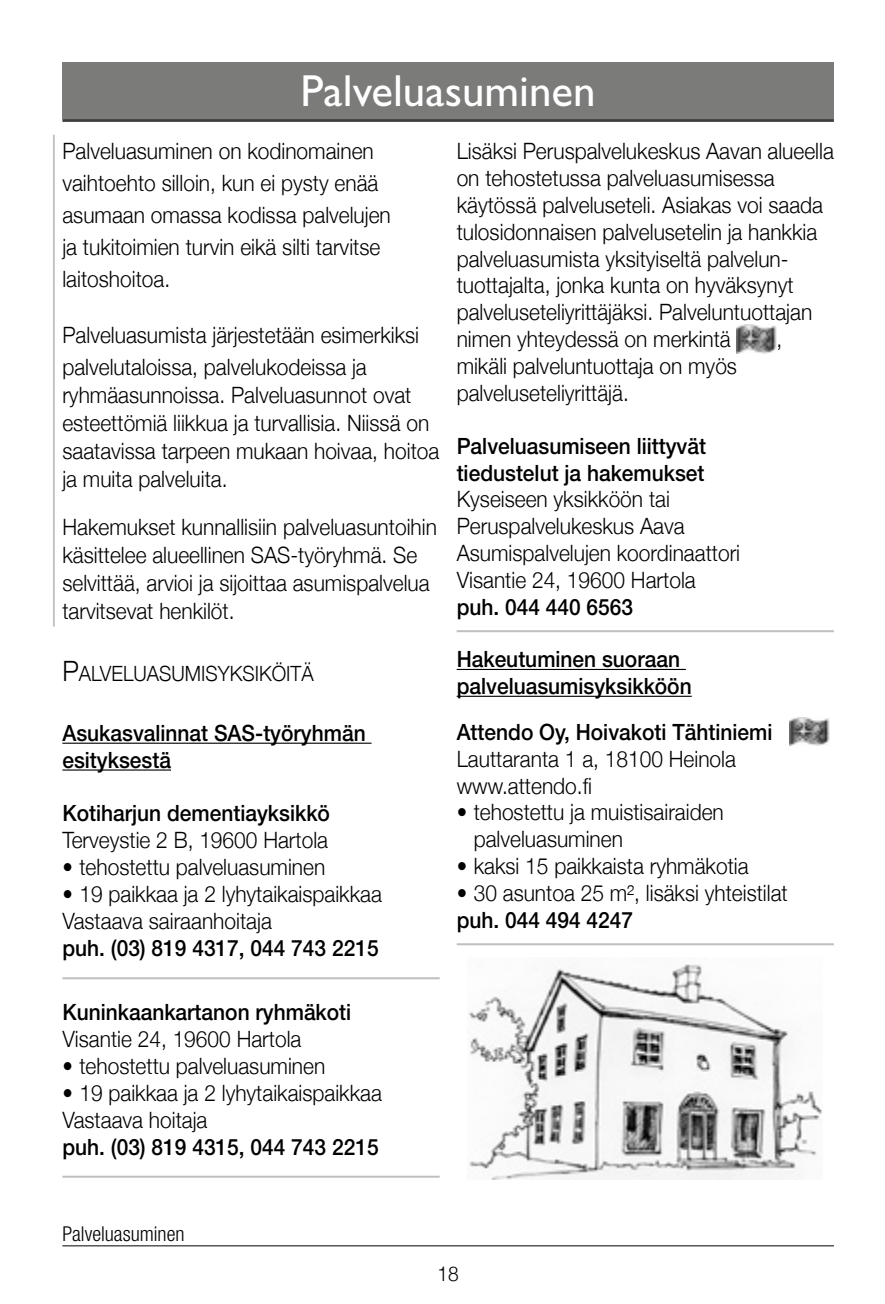
<style>
.page{position:relative;width:885px;height:1304px;background:#fff}
.page>*{position:absolute;margin:0;border:0;box-sizing:border-box;transform-origin:0 0}
.Normaali{font:45px "Gill Sans";color:#fff}
.Leipis{font:300 22.4px/26.8px "Helvetica Neue";color:#000;scale:.93 1}
.lih_nimi_ja_nro{font:500 22.4px "Helvetica Neue";color:#000;scale:.93 1}
.Leipis_tabula_sis{font:300 22.4px/26.8px "Helvetica Neue";color:#000;scale:.93 1}
.lih_nimi_ja_nro_väli{font:500 22.4px "Helvetica Neue";color:#000;scale:.93 1}
.Leipis-2{font:300 21px "Helvetica Neue";color:#000;scale:.93 1}
.Normaali-2{font:300 condensed 20.4px "Helvetica Neue";color:#000}
.t1{font:300 20.4px "Helvetica Neue";color:#000;scale:.93 1}
.s1{font-size:28px}
</style>
<div class="page">
<hr style="left:62px;top:1245px;width:771px;height:1px;background:#000">
<hr style="left:53px;top:135px;width:2px;height:491px;background:#c5c5c5">
<div style="left:62px;top:62px;width:771px;height:57px;background:#7b7b7a"></div>
<hr style="left:62px;top:119px;width:771px;height:3px;background:#3f3e3e">
<hr style="left:62px;top:743px;width:309px;height:1px;background:#000">
<hr style="left:62px;top:769px;width:109px;height:2px;background:#000">
<hr style="left:62px;top:977px;width:377px;height:2px;background:#bfbfbf">
<hr style="left:62px;top:1176px;width:377px;height:2px;background:#bfbfbf">
<hr style="left:456px;top:630px;width:377px;height:2px;background:#bfbfbf">
<hr style="left:456px;top:669px;width:229px;height:1px;background:#000">
<hr style="left:456px;top:696px;width:235px;height:1px;background:#000">
<hr style="left:456px;top:943px;width:377px;height:2px;background:#bfbfbf">
<img style="left:736px;top:325px;width:40px;height:28px">
<img style="left:789px;top:718px;width:40px;height:28px">
<img style="left:468px;top:964px;width:354px;height:215px">
<p class="Normaali" style="left:300px;top:65px;width:296px">Palveluasuminen</p>
<p class="Leipis" style="left:62px;top:135px;width:354px;line-height:32px">Palveluasuminen on kodinomainen vaihtoehto silloin, kun ei pysty enää asumaan omassa kodissa palvelujen ja tukitoimien turvin eikä silti tarvitse laitoshoitoa.</p>
<p class="Leipis" style="left:62px;top:319px;width:385px;line-height:32px">Palveluasumista järjestetään esimerkiksi palvelutaloissa, palvelukodeissa ja</p>
<p class="Leipis" style="left:62px;top:381px;width:407px;line-height:28px">ryhmäasunnoissa. Palveluasunnot ovat esteettömiä liikkua ja turvallisia. Niissä on saatavissa tarpeen mukaan hoivaa, hoitoa ja muita palveluita.</p>
<p class="Leipis" style="left:62px;top:513px;width:404px;line-height:28px">Hakemukset kunnallisiin palveluasuntoihin käsittelee alueellinen SAS-työryhmä. Se selvittää, arvioi ja sijoittaa asumispalvelua tarvitsevat henkilöt.</p>
<p class="Leipis" style="left:456px;top:137px;width:407px">Lisäksi Peruspalvelukeskus Aavan alueella on tehostetussa palveluasumisessa käytössä palveluseteli. Asiakas voi saada tulosidonnaisen palvelusetelin ja hankkia palveluasumista yksityiseltä palvelun&shy;tuottajalta, jonka kunta on hyväksynyt palveluseteliyrittäjäksi. Palveluntuottajan nimen yhteydessä on merkintä</p>
<p class="Leipis" style="left:776px;top:325px;width:8px">,</p>
<p class="Leipis" style="left:456px;top:352px;width:303px">mikäli palveluntuottaja on myös palveluseteliyrittäjä.</p>
<p class="lih_nimi_ja_nro" style="left:456px;top:432px;width:270px">Palveluasumiseen liittyvät</p>
<p class="lih_nimi_ja_nro" style="left:456px;top:459px;width:268px">tiedustelut ja hakemukset</p>
<p class="Leipis" style="left:456px;top:485px;width:231px">Kyseiseen yksikköön tai</p>
<p class="Leipis" style="left:456px;top:512px;width:247px">Peruspalvelukeskus Aava</p>
<p class="Leipis" style="left:456px;top:539px;width:306px">Asumispalvelujen koordinaattori</p>
<p class="Leipis" style="left:456px;top:566px;width:258px">Visantie 24, 19600 Hartola</p>
<p class="lih_nimi_ja_nro" style="left:456px;top:593px;width:191px">puh. 044 440 6563</p>
<p class="lih_nimi_ja_nro" style="left:456px;top:646px;width:242px">Hakeutuminen suoraan</p>
<p class="lih_nimi_ja_nro" style="left:456px;top:673px;width:254px">palveluasumisyksikköön</p>
<p class="lih_nimi_ja_nro" style="left:456px;top:719px;width:341px">Attendo Oy, Hoivakoti Tähtiniemi</p>
<p class="Leipis" style="left:456px;top:745px;width:302px">Lauttaranta 1 a, 18100 Heinola</p>
<p class="Leipis" style="left:456px;top:772px;width:147px">www.attendo.fi</p>
<p class="Leipis_tabula_sis" style="left:473px;top:799px;width:270px;text-indent:-17px">• tehostettu ja muistisairaiden palveluasuminen</p>
<p class="Leipis_tabula_sis" style="left:456px;top:852px;width:315px">• kaksi 15 paikkaista ryhmäkotia</p>
<p class="Leipis_tabula_sis" style="left:456px;top:879px;width:357px">• 30 asuntoa 25 m², lisäksi yhteistilat</p>
<p class="lih_nimi_ja_nro" style="left:456px;top:906px;width:191px">puh. 044 494 4247</p>
<p class="Leipis-2" style="left:62px;top:661px;width:272px"><span class="s1">P</span>ALVELUASUMISYKSIKÖITÄ</p>
<p class="lih_nimi_ja_nro" style="left:62px;top:720px;width:327px">Asukasvalinnat SAS-työryhmän</p>
<p class="lih_nimi_ja_nro" style="left:62px;top:746px;width:118px">esityksestä</p>
<p class="lih_nimi_ja_nro" style="left:62px;top:800px;width:289px">Kotiharjun dementiayksikkö</p>
<p class="Leipis" style="left:62px;top:826px;width:287px">Terveystie 2 B, 19600 Hartola</p>
<p class="Leipis_tabula_sis" style="left:62px;top:853px;width:284px">• tehostettu palveluasuminen</p>
<p class="Leipis_tabula_sis" style="left:62px;top:880px;width:345px">• 19 paikkaa ja 2 lyhytaikaispaikkaa</p>
<p class="Leipis" style="left:62px;top:907px;width:227px">Vastaava sairaanhoitaja</p>
<p class="lih_nimi_ja_nro" style="left:62px;top:934px;width:341px">puh. (03) 819 4317, 044 743 2215</p>
<p class="lih_nimi_ja_nro_väli" style="left:62px;top:999px;width:312px">Kuninkaankartanon ryhmäkoti</p>
<p class="Leipis" style="left:62px;top:1025px;width:258px">Visantie 24, 19600 Hartola</p>
<p class="Leipis_tabula_sis" style="left:62px;top:1052px;width:284px">• tehostettu palveluasuminen</p>
<p class="Leipis_tabula_sis" style="left:62px;top:1079px;width:345px">• 19 paikkaa ja 2 lyhytaikaispaikkaa</p>
<p class="Leipis" style="left:62px;top:1106px;width:157px">Vastaava hoitaja</p>
<p class="lih_nimi_ja_nro" style="left:62px;top:1133px;width:341px">puh. (03) 819 4315, 044 743 2215</p>
<p class="Normaali-2" style="left:62px;top:1222px;width:124px">Palveluasuminen</p>
<p class="t1" style="left:437px;top:1262px;width:24px">18</p>
</div>
